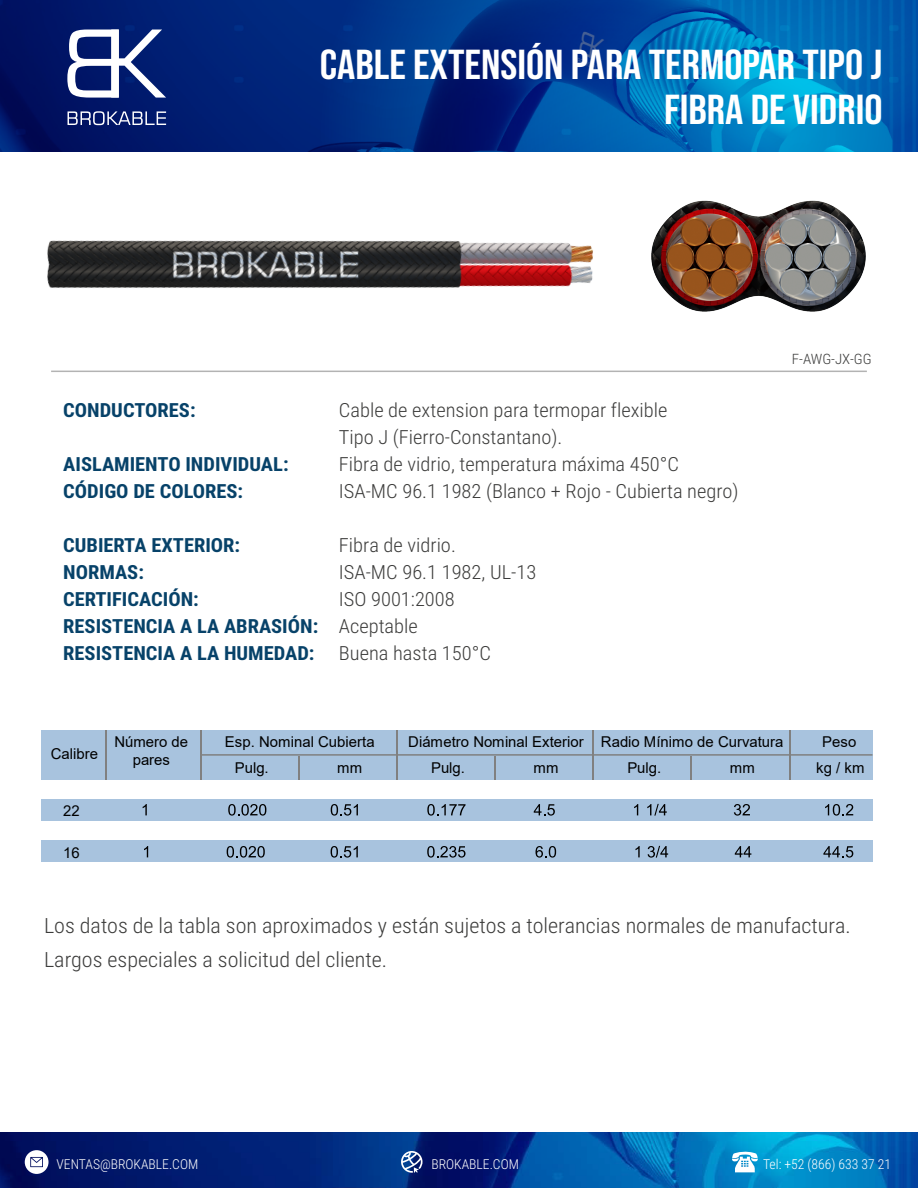
<style>
.page{position:relative;width:918px;height:1188px;background:#fff}
.page>*{position:absolute;margin:0;border:0;box-sizing:border-box;transform-origin:0 0}
.t1{font:41.85px/45.2px "Bebas Neue";color:#fff;text-align:right;scale:1.08 1}
.t2{font:33.15px "Bahnschrift";color:#fff;scale:1.08 1}
.t3{font:300 21px/34.5px "Roboto Condensed";color:#3c3c3b;scale:1.05 1}
.t4{font:300 19.5px/27px "Roboto Condensed";color:#3c3c3b;scale:1.05 1}
.t5{font:700 19.5px/27px "Roboto Condensed";color:#074269;scale:1.05 1}
.t6{font:15px/17.9px "Arial";color:#000;text-align:center}
.t7{font:300 14.25px "Roboto Condensed";color:#3c3c3b;scale:1.05 1}
.t8{font:300 13.65px "Roboto Condensed";color:#fff}
</style>
<div class="page">
<div style="left:41px;top:800px;width:832px;height:21px;background:#a8c3de"></div>
<div style="left:41px;top:841px;width:832px;height:21px;background:#a8c3de"></div>
<div style="left:41px;top:730px;width:832px;height:50px;background:#a8c3de"></div>
<img style="left:0;top:0;width:918px;height:151px">
<hr style="left:416px;top:83px;width:444px;height:2px;background:#fff">
<img style="left:0;top:1133px;width:918px;height:55px">
<svg style="left:401px;top:1151px;width:22px;height:22px"></svg>
<svg style="left:732px;top:1150px;width:26px;height:22px"></svg>
<svg style="left:25px;top:1150px;width:24px;height:24px"></svg>
<hr style="left:51px;top:371px;width:816px;height:1px;background:#b3b3b3">
<hr style="left:200px;top:730px;width:2px;height:50px;background:#808080">
<hr style="left:105px;top:730px;width:2px;height:50px;background:#808080">
<hr style="left:298px;top:756px;width:2px;height:24px;background:#808080">
<hr style="left:396px;top:730px;width:2px;height:50px;background:#808080">
<svg style="left:495px;top:756px;width:1px;height:24px"></svg>
<hr style="left:593px;top:730px;width:1px;height:50px;background:#808080">
<svg style="left:691px;top:756px;width:1px;height:24px"></svg>
<hr style="left:789px;top:730px;width:1px;height:50px;background:#808080">
<hr style="left:202px;top:754px;width:671px;height:2px;background:#808080">
<svg style="left:143px;top:804px;width:4px;height:11px"></svg>
<svg style="left:228px;top:804px;width:38px;height:12px"></svg>
<svg style="left:331px;top:804px;width:27px;height:12px"></svg>
<svg style="left:427px;top:804px;width:39px;height:12px"></svg>
<svg style="left:534px;top:804px;width:21px;height:12px"></svg>
<svg style="left:634px;top:804px;width:4px;height:11px"></svg>
<svg style="left:647px;top:804px;width:20px;height:12px"></svg>
<svg style="left:734px;top:804px;width:16px;height:12px"></svg>
<svg style="left:825px;top:804px;width:28px;height:12px"></svg>
<svg style="left:144px;top:846px;width:4px;height:11px"></svg>
<svg style="left:227px;top:846px;width:38px;height:12px"></svg>
<svg style="left:331px;top:846px;width:27px;height:12px"></svg>
<svg style="left:427px;top:846px;width:39px;height:12px"></svg>
<svg style="left:536px;top:846px;width:20px;height:12px"></svg>
<svg style="left:635px;top:846px;width:5px;height:11px"></svg>
<svg style="left:648px;top:846px;width:20px;height:12px"></svg>
<svg style="left:735px;top:846px;width:16px;height:11px"></svg>
<svg style="left:823px;top:846px;width:30px;height:12px"></svg>
<img style="left:0;top:24px;width:664px;height:347px">
<img style="left:643px;top:191px;width:223px;height:129px">
<svg style="left:67px;top:30px;width:99px;height:68px"></svg>
<svg style="left:68px;top:111px;width:98px;height:14px"></svg>
<h1 class="t1" style="left:320px;top:42px;width:523px">CABLE EXTENSIÓN PARA TERMOPAR TIPO J<br>FIBRA DE VIDRIO</h1>
<h2 class="t2" style="left:388px;top:39px;width:493px">CABLE EXTENSIÓN PARA TERMO</h2>
<p class="t5" style="left:63px;top:396px;width:128px">CONDUCTORES:</p>
<p class="t5" style="left:63px;top:450px;width:216px">AISLAMIENTO INDIVIDUAL:<br>CÓDIGO DE COLORES:</p>
<p class="t5" style="left:63px;top:531px;width:244px">CUBIERTA EXTERIOR:<br>NORMAS:<br>CERTIFICACIÓN:<br>RESISTENCIA A LA ABRASIÓN:<br>RESISTENCIA A LA HUMEDAD:</p>
<p class="t4" style="left:339px;top:396px;width:382px">Cable de extension para termopar flexible<br>Tipo J (Fierro-Constantano).<br>Fibra de vidrio, temperatura máxima 450°C ISA-MC 96.1 1982 (Blanco + Rojo - Cubierta negro)</p>
<p class="t4" style="left:339px;top:531px;width:190px">Fibra de vidrio.<br>ISA-MC 96.1 1982, UL-13<br>ISO 9001:2008<br>Aceptable<br>Buena hasta 150°C</p>
<p class="t7" style="left:792px;top:349px;width:77px">F-AWG-JX-GG</p>
<p class="t6" style="left:225px;top:733px;width:151px">Esp. Nominal Cubierta</p>
<p class="t6" style="left:408px;top:733px;width:377px">Diámetro Nominal Exterior Radio Mínimo de Curvatura</p>
<p class="t6" style="left:51px;top:745px;width:49px">Calibre</p>
<p class="t6" style="left:114px;top:733px;width:75px">Número de pares</p>
<p class="t6" style="left:822px;top:733px;width:36px">Peso</p>
<p class="t6" style="left:235px;top:759px;width:35px">Pulg.</p>
<p class="t6" style="left:337px;top:759px;width:27px">mm</p>
<p class="t6" style="left:431px;top:759px;width:35px">Pulg.</p>
<p class="t6" style="left:533px;top:759px;width:27px">mm</p>
<p class="t6" style="left:627px;top:759px;width:35px">Pulg.</p>
<p class="t6" style="left:730px;top:759px;width:27px">mm</p>
<p class="t6" style="left:816px;top:759px;width:50px">kg / km</p>
<p class="t6" style="left:63px;top:802px;width:18px">22</p>
<p class="t6" style="left:63px;top:843px;width:18px">16</p>
<p class="t3" style="left:44px;top:907px;width:770px">Los datos de la tabla son aproximados y están sujetos a tolerancias normales de manufactura.<br>Largos especiales a solicitud del cliente.</p>
<p class="t8" style="left:57px;top:1154px;width:143px">VENTAS@BROKABLE.COM</p>
<p class="t8" style="left:431px;top:1154px;width:89px">BROKABLE.COM</p>
<p class="t8" style="left:763px;top:1154px;width:130px">Tel: +52 (866) 633 37 21</p>
</div>
